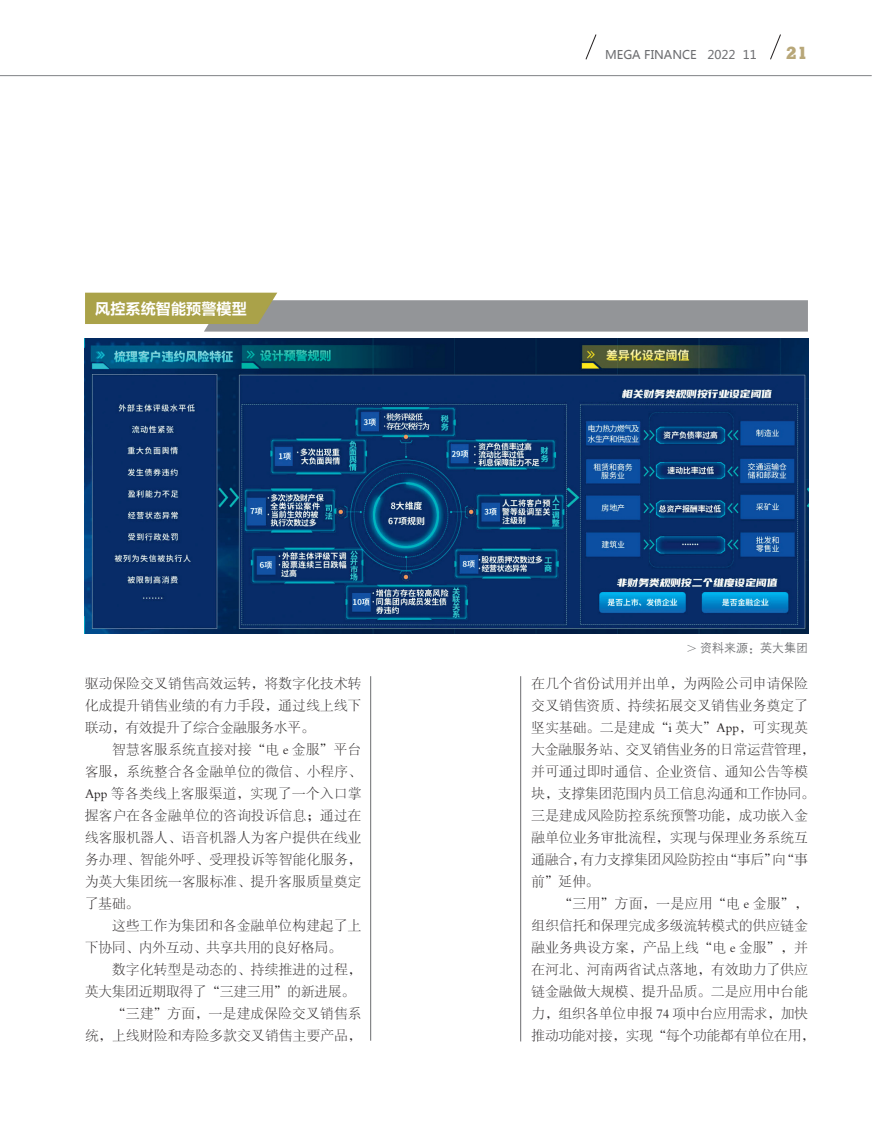
<style>
.page{position:relative;width:893px;height:1127px;background:#fff}
.page>*{position:absolute;margin:0;border:0;box-sizing:border-box;transform-origin:0 0}
.t1{font:800 16.95px "Stymie BT";color:#b8a779}
.t2{font:15.15px "FZLTCHJW GB1 0";color:#fff}
.正文{font:13.5px/22px "FZSYJW GB1 0";letter-spacing:.025em;color:#231f20}
.t3{font:12px "Microsoft Ya Hei";color:#6c6d70}
.t4{font:12px "FZZDXJW GB1 0";color:#6c6d70}
.s1{font-family:"Adobe Song Std";font-weight:300}
</style>
<div class="page">
<hr style="left:0;top:75px;width:872px;height:1px;background:#808285">
<svg style="left:585px;top:34px;width:12px;height:26px"></svg>
<svg style="left:770px;top:34px;width:11px;height:26px"></svg>
<hr style="left:370px;top:676px;width:1px;height:365px;background:#6c6d70">
<hr style="left:520px;top:676px;width:1px;height:365px;background:#6c6d70">
<img style="left:85px;top:339px;width:723px;height:295px">
<svg style="left:85px;top:293px;width:723px;height:39px"></svg>
<p class="t2" style="left:95px;top:300px;width:153px">风控系统智能预警模型</p>
<p class="正文" style="left:85px;top:672px;width:278px;text-align:justify">驱动保险交叉销售高效运转，将数字化技术转化成提升销售业绩的有力手段，通过线上线下联动，有效提升了综合金融服务水平。</p>
<p class="正文" style="left:85px;top:738px;width:278px;text-align:justify;text-indent:27px">智慧客服系统直接对接“电 e 金服”平台客服，系统整合各金融单位的微信、小程序、App 等各类线上客服渠道，实现了一个入口掌握客户在各金融单位的咨询投诉信息；通过在线客服机器人、语音机器人为客户提供在线业务办理、智能外呼、受理投诉等智能化服务，为英大集团统一客服标准、提升客服质量奠定了基础。</p>
<p class="正文" style="left:85px;top:914px;width:278px;text-indent:27px">这些工作为集团和各金融单位构建起了上下协同、内外互动、共享共用的良好格局。</p>
<p class="正文" style="left:85px;top:958px;width:278px;text-indent:27px">数字化转型是动态的、持续推进的过程，英大集团近期取得了“三建三用”的新进展。</p>
<p class="正文" style="left:85px;top:1002px;width:278px;text-align:right">“三建”方面，一是建成保险交叉销售系<br>统，上线财险和寿险多款交叉销售主要产品，</p>
<p class="t3" style="left:605px;top:47px;width:153px">MEGA FINANCE 2022 11</p>
<p class="t1" style="left:786px;top:43px;width:23px">21</p>
<p class="t4" style="left:685px;top:641px;width:124px"><span class="s1">＞</span> 资料来源：英大集团</p>
<p class="正文" style="left:531px;top:672px;width:285px">在几个省份试用并出单，为两险公司申请保险交叉销售资质、持续拓展交叉销售业务奠定了坚实基础。二是建成“i 英大”App，可实现英大金融服务站、交叉销售业务的日常运营管理，并可通过即时通信、企业资信、通知公告等模块，支撑集团范围内员工信息沟通和工作协同。三是建成风险防控系统预警功能，成功嵌入金融单位业务审批流程，实现与保理业务系统互通融合，有力支撑集团风险防控由“事后”向“事前”延伸。</p>
<p class="正文" style="left:531px;top:892px;width:285px;text-indent:27px">“三用”方面，一是应用“电 e 金服”，组织信托和保理完成多级流转模式的供应链金融业务典设方案，产品上线“电 e 金服”，并在河北、河南两省试点落地，有效助力了供应链金融做大规模、提升品质。二是应用中台能力，组织各单位申报 74 项中台应用需求，加快推动功能对接，实现“每个功能都有单位在用，</p>
</div>
